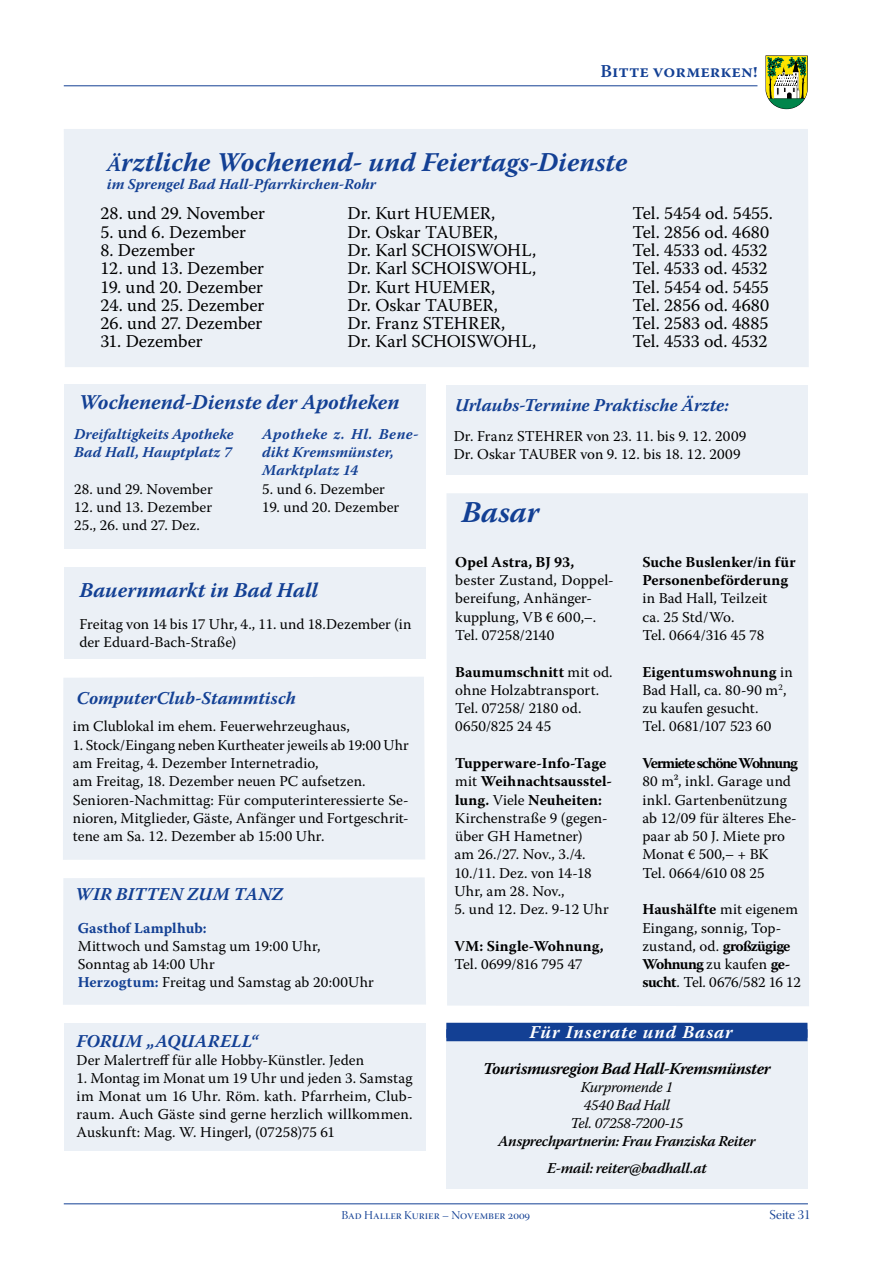
<style>
.page{position:relative;width:893px;height:1263px;background:#fff}
.page>*{position:absolute;margin:0;border:0;box-sizing:border-box;transform-origin:0 0}
.t1{font:italic 700 30px "Warnock Pro";color:#134094}
.t2{font:italic 700 27px "Warnock Pro";color:#134094}
.t3{font:italic 700 21px "Warnock Pro";color:#134094}
.t4{font:18px "Warnock Pro";letter-spacing:-.005em;color:#000}
.t5{font:italic 700 18px "Warnock Pro";letter-spacing:.005em;color:#134094}
.t6{font:italic 700 18px "Warnock Pro";letter-spacing:.05em;color:#fff}
.t7{font:600 18px "Warnock Pro";color:#134094}
.t8{font:italic 700 16.5px "Warnock Pro";letter-spacing:-.025em;color:#000}
.t9{font:15px/18.3px "Warnock Pro";letter-spacing:.005em;color:#000}
.t10{font:italic 700 15px/18.3px "Warnock Pro";letter-spacing:.01em;color:#134094}
.t11{font:700 15px/18.3px "Warnock Pro";color:#000}
.t12{font:italic 600 15px/27px "Warnock Pro";letter-spacing:-.025em;color:#000;text-align:center}
.t13{font:italic 15px/18px "Warnock Pro";letter-spacing:-.02em;color:#000;text-align:center}
.t14{font:700 15px "Warnock Pro";letter-spacing:-.075em;color:#000}
.t15{font:700 15px "Warnock Pro";letter-spacing:.005em;color:#134094}
.t16{font:13.5px "Warnock Pro Disp";color:#134094}
.t17{font:12px "Warnock Pro Disp";color:#134094}
.s1{font-size:21px}
.s2{font-weight:700;color:#134094}
.s3{font-weight:700}
</style>
<div class="page">
<hr style="left:64px;top:85px;width:693px;height:1px;background:#134094">
<svg style="left:765px;top:55px;width:43px;height:54px"></svg>
<hr style="left:64px;top:1203px;width:744px;height:1px;background:#134094">
<div style="left:64px;top:129px;width:745px;height:238px;background:#ebf0f6"></div>
<div style="left:64px;top:384px;width:361px;height:165px;background:#ebf0f6"></div>
<div style="left:64px;top:567px;width:361px;height:91px;background:#ebf0f6"></div>
<div style="left:64px;top:1023px;width:361px;height:127px;background:#ebf0f6"></div>
<div style="left:447px;top:386px;width:361px;height:89px;background:#ebf0f6"></div>
<div style="left:63px;top:877px;width:363px;height:128px;background:#ebf0f6"></div>
<div style="left:63px;top:677px;width:362px;height:183px;background:#ebf0f6"></div>
<div style="left:446px;top:493px;width:363px;height:513px;background:#ebf0f6"></div>
<div style="left:446px;top:1024px;width:361px;height:165px;background:#ebf0f6"></div>
<div style="left:446px;top:1023px;width:361px;height:15px;background:#134094"></div>
<div style="left:446px;top:1029px;width:361px;height:12px;background:#134094"></div>
<p class="t7" style="left:601px;top:60px;width:158px">Bitte vormerken!</p>
<h2 class="t2" style="left:107px;top:146px;width:522px"><span class="s1">Ä</span>rztliche Wochenend- und Feiertags-Dienste</h2>
<p class="t10" style="left:107px;top:175px;width:271px">im Sprengel Bad Hall-Pfarrkirchen-Rohr</p>
<p class="t4" style="left:100px;top:203px;width:166px">28. und 29. November</p>
<p class="t4" style="left:348px;top:203px;width:149px">Dr. Kurt HUEMER,</p>
<p class="t4" style="left:632px;top:203px;width:142px">Tel. 5454 od. 5455.</p>
<p class="t4" style="left:100px;top:221px;width:147px">5. und 6. Dezember</p>
<p class="t4" style="left:348px;top:221px;width:152px">Dr. Oskar TAUBER,</p>
<p class="t4" style="left:632px;top:221px;width:138px">Tel. 2856 od. 4680</p>
<p class="t4" style="left:100px;top:239px;width:96px">8. Dezember</p>
<p class="t4" style="left:348px;top:239px;width:190px">Dr. Karl SCHOISWOHL,</p>
<p class="t4" style="left:632px;top:239px;width:136px">Tel. 4533 od. 4532</p>
<p class="t4" style="left:100px;top:258px;width:165px">12. und 13. Dezember</p>
<p class="t4" style="left:348px;top:258px;width:190px">Dr. Karl SCHOISWOHL,</p>
<p class="t4" style="left:632px;top:258px;width:136px">Tel. 4533 od. 4532</p>
<p class="t4" style="left:100px;top:276px;width:164px">19. und 20. Dezember</p>
<p class="t4" style="left:348px;top:276px;width:149px">Dr. Kurt HUEMER,</p>
<p class="t4" style="left:632px;top:276px;width:138px">Tel. 5454 od. 5455</p>
<p class="t4" style="left:100px;top:294px;width:165px">24. und 25. Dezember</p>
<p class="t4" style="left:348px;top:294px;width:152px">Dr. Oskar TAUBER,</p>
<p class="t4" style="left:632px;top:294px;width:138px">Tel. 2856 od. 4680</p>
<p class="t4" style="left:100px;top:312px;width:164px">26. und 27. Dezember</p>
<p class="t4" style="left:348px;top:312px;width:159px">Dr. Franz STEHRER,</p>
<p class="t4" style="left:632px;top:312px;width:137px">Tel. 2583 od. 4885</p>
<p class="t4" style="left:100px;top:331px;width:104px">31. Dezember</p>
<p class="t4" style="left:348px;top:331px;width:190px">Dr. Karl SCHOISWOHL,</p>
<p class="t4" style="left:632px;top:331px;width:136px">Tel. 4533 od. 4532</p>
<h3 class="t3" style="left:79px;top:389px;width:322px">Wochenend-Dienste der Apotheken</h3>
<p class="t10" style="left:74px;top:424px;width:161px">Dreifaltigkeits Apotheke<br>Bad Hall, Hauptplatz 7</p>
<p class="t9" style="left:74px;top:479px;width:140px">28. und 29. November</p>
<p class="t9" style="left:74px;top:498px;width:139px">12. und 13. Dezember<br>25., 26. und 27. Dez.</p>
<p class="t10" style="left:262px;top:424px;width:158px">Apotheke z. Hl. Bene&shy;dikt Kremsmünster,<br>Marktplatz 14</p>
<p class="t9" style="left:262px;top:479px;width:124px">5. und 6. Dezember</p>
<p class="t9" style="left:262px;top:498px;width:139px">19. und 20. Dezember</p>
<h3 class="t3" style="left:79px;top:578px;width:240px">Bauernmarkt in Bad Hall</h3>
<p class="t9" style="left:79px;top:614px;width:333px">Freitag von 14 bis 17 Uhr, 4., 11. und 18.Dezember (in der Eduard-Bach-Straße)</p>
<p class="t5" style="left:77px;top:687px;width:221px">ComputerClub-Stammtisch</p>
<p class="t9" style="left:73px;top:717px;width:279px">im Clublokal im ehem. Feuerwehrzeughaus,</p>
<p class="t9" style="left:73px;top:735px;width:337px">1. Stock/Eingang neben Kurtheater jeweils ab 19:00 Uhr am Freitag, 4. Dezember Internetradio,<br>am Freitag, 18. Dezember neuen PC aufsetzen.<br>Senioren-Nachmittag: Für computerinteressierte Se&shy;nioren, Mitglieder, Gäste, Anfänger und Fortgeschrit&shy;tene am Sa. 12. Dezember ab 15:00 Uhr.</p>
<p class="t5" style="left:75px;top:883px;width:210px">WIR BITTEN ZUM TANZ</p>
<p class="t15" style="left:78px;top:919px;width:130px">Gasthof Lamplhub:</p>
<p class="t9" style="left:78px;top:936px;width:298px">Mittwoch und Samstag um 19:00 Uhr,<br>Sonntag ab 14:00 Uhr<br><span class="s2">Herzogtum:</span> Freitag und Samstag ab 20:00Uhr</p>
<p class="t5" style="left:77px;top:1030px;width:183px">FORUM „AQUARELL“</p>
<p class="t9" style="left:77px;top:1051px;width:289px">Der Malertreff für alle Hobby-Künstler. Jeden</p>
<p class="t9" style="left:77px;top:1069px;width:338px;text-align:justify">1. Montag im Monat um 19 Uhr und jeden 3. Samstag im Monat um 16 Uhr. Röm. kath. Pfarrheim, Club&shy;raum. Auch Gäste sind gerne herzlich willkommen.<br>Auskunft: Mag. W. Hingerl, (07258)75 61</p>
<p class="t5" style="left:455px;top:395px;width:276px">Urlaubs-Termine Praktische Ärzte:</p>
<p class="t9" style="left:454px;top:427px;width:294px">Dr. Franz STEHRER von 23. 11. bis 9. 12. 2009<br>Dr. Oskar TAUBER von 9. 12. bis 18. 12. 2009</p>
<h1 class="t1" style="left:461px;top:494px;width:79px">Basar</h1>
<p class="t11" style="left:455px;top:552px;width:121px">Opel Astra, BJ 93,</p>
<p class="t9" style="left:455px;top:571px;width:160px">bester Zustand, Doppel&shy;bereifung, Anhänger&shy;kupplung, VB € 600,–.<br>Tel. 07258/2140</p>
<p class="t9" style="left:455px;top:662px;width:159px"><span class="s3">Baumumschnitt</span> mit od. ohne Holzabtransport.<br>Tel. 07258/ 2180 od.<br>0650/825 24 45</p>
<p class="t9" style="left:454px;top:754px;width:159px"><span class="s3">Tupperware-Info-Tage </span>mit <span class="s3">Weihnachtsausstel&shy;lung.</span> Viele <span class="s3">Neuheiten:<br></span>Kirchenstraße 9 (gegen&shy;über GH Hametner)<br>am 26./27. Nov., 3./4.<br>10./11. Dez. von 14-18<br>Uhr, am 28. Nov.,</p>
<p class="t9" style="left:454px;top:900px;width:156px">5. und 12. Dez. 9-12 Uhr</p>
<p class="t11" style="left:454px;top:936px;width:151px">VM: Single-Wohnung,</p>
<p class="t9" style="left:454px;top:955px;width:130px">Tel. 0699/816 795 47</p>
<p class="t11" style="left:642px;top:552px;width:155px">Suche Buslenker/in für<br>Personenbeförderung</p>
<p class="t9" style="left:642px;top:589px;width:127px">in Bad Hall, Teilzeit ca. 25 Std/Wo.<br>Tel. 0664/316 45 78</p>
<p class="t9" style="left:642px;top:662px;width:152px"><span class="s3">Eigentumswohnung</span> in<br>Bad Hall, ca. 80-90 m<sup>2</sup>, zu kaufen gesucht.<br>Tel. 0681/107 523 60</p>
<p class="t14" style="left:642px;top:754px;width:157px">Vermiete schöne Wohnung</p>
<p class="t9" style="left:642px;top:772px;width:156px">80 m², inkl. Garage und inkl. Gartenbenützung ab 12/09 für älteres Ehe&shy;paar ab 50 J. Miete pro<br>Monat € 500,– + BK<br>Tel. 0664/610 08 25</p>
<p class="t9" style="left:642px;top:900px;width:160px"><span class="s3">Haushälfte</span> mit eigenem<br>Eingang, sonnig, Top&shy;zustand, od. <span class="s3">großzügige<br>Wohnung</span> zu kaufen <span class="s3">ge&shy;sucht</span>. Tel. 0676/582 16 12</p>
<p class="t6" style="left:530px;top:1021px;width:205px">Für Inserate und Basar</p>
<p class="t8" style="left:483px;top:1058px;width:289px">Tourismusregion Bad Hall-Kremsmünster</p>
<p class="t13" style="left:570px;top:1077px;width:114px">Kurpromende 1<br>4540 Bad Hall<br>Tel. 07258-7200-15</p>
<p class="t12" style="left:498px;top:1127px;width:259px">Ansprechpartnerin: Frau Franziska Reiter<br>E-mail: reiter@badhall.at</p>
<p class="t17" style="left:342px;top:1208px;width:190px">Bad Haller Kurier – November 2009</p>
<p class="t16" style="left:769px;top:1207px;width:43px">Seite 31</p>
</div>
